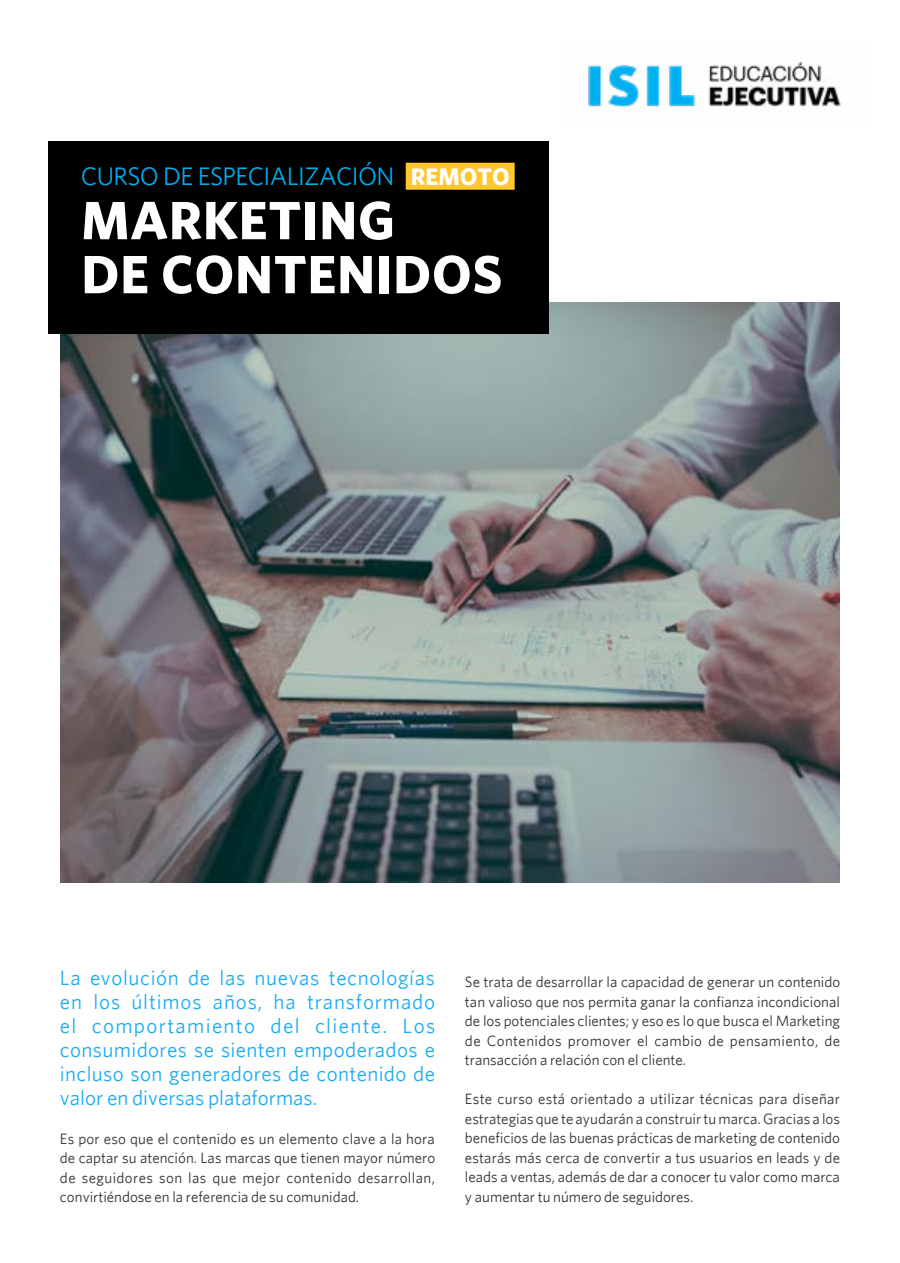
<style>
.page{position:relative;width:900px;height:1263px;background:#fff}
.page>*{position:absolute;margin:0;border:0;box-sizing:border-box;transform-origin:0 0}
.t1{font:700 54px/54px "Whitney";letter-spacing:.015em;color:#fff}
.t2{font:25.5px "Whitney";letter-spacing:-.025em;color:#00adf0}
.t3{font:21px/24px "Whitney";color:#1cadf0;text-align:justify}
.t4{font:15px/19.5px "Whitney";color:#333;text-align:justify}
.s1{font-weight:700;font-size:24px;color:#fff}
</style>
<div class="page">
<img style="left:60px;top:303px;width:780px;height:579px">
<div style="left:48px;top:141px;width:501px;height:193px;background:#000"></div>
<div style="left:406px;top:163px;width:109px;height:27px;background:#ffc72b"></div>
<img style="left:588px;top:61px;width:253px;height:51px">
<h2 class="t2" style="left:81px;top:161px;width:430px">CURSO DE ESPECIALIZACIÓN <span class="s1">REMOTO</span></h2>
<h1 class="t1" style="left:81px;top:192px;width:422px">MARKETING<br>DE CONTENIDOS</h1>
<h3 class="t3" style="left:60px;top:965px;width:377px">La evolución de las nuevas tecnologías en los últimos años, ha transformado el comportamiento del cliente. Los consumidores se sienten empoderados e incluso son generadores de contenido de valor en diversas plataformas.</h3>
<p class="t4" style="left:60px;top:1128px;width:377px">Es por eso que el contenido es un elemento clave a la hora de captar su atención. Las marcas que tienen mayor número de seguidores son las que mejor contenido desarrollan, convirtiéndose en la referencia de su comunidad.</p>
<p class="t4" style="left:465px;top:972px;width:377px">Se trata de desarrollar la capacidad de generar un contenido tan valioso que nos permita ganar la confianza incondicional de los potenciales clientes; y eso es lo que busca el Marketing de Contenidos promover el cambio de pensamiento, de transacción a relación con el cliente.</p>
<p class="t4" style="left:465px;top:1089px;width:377px">Este curso está orientado a utilizar técnicas para diseñar estrategias que te ayudarán a construir tu marca. Gracias a los beneficios de las buenas prácticas de marketing de contenido estarás más cerca de convertir a tus usuarios en leads y de leads a ventas, además de dar a conocer tu valor como marca y aumentar tu número de seguidores.</p>
</div>
